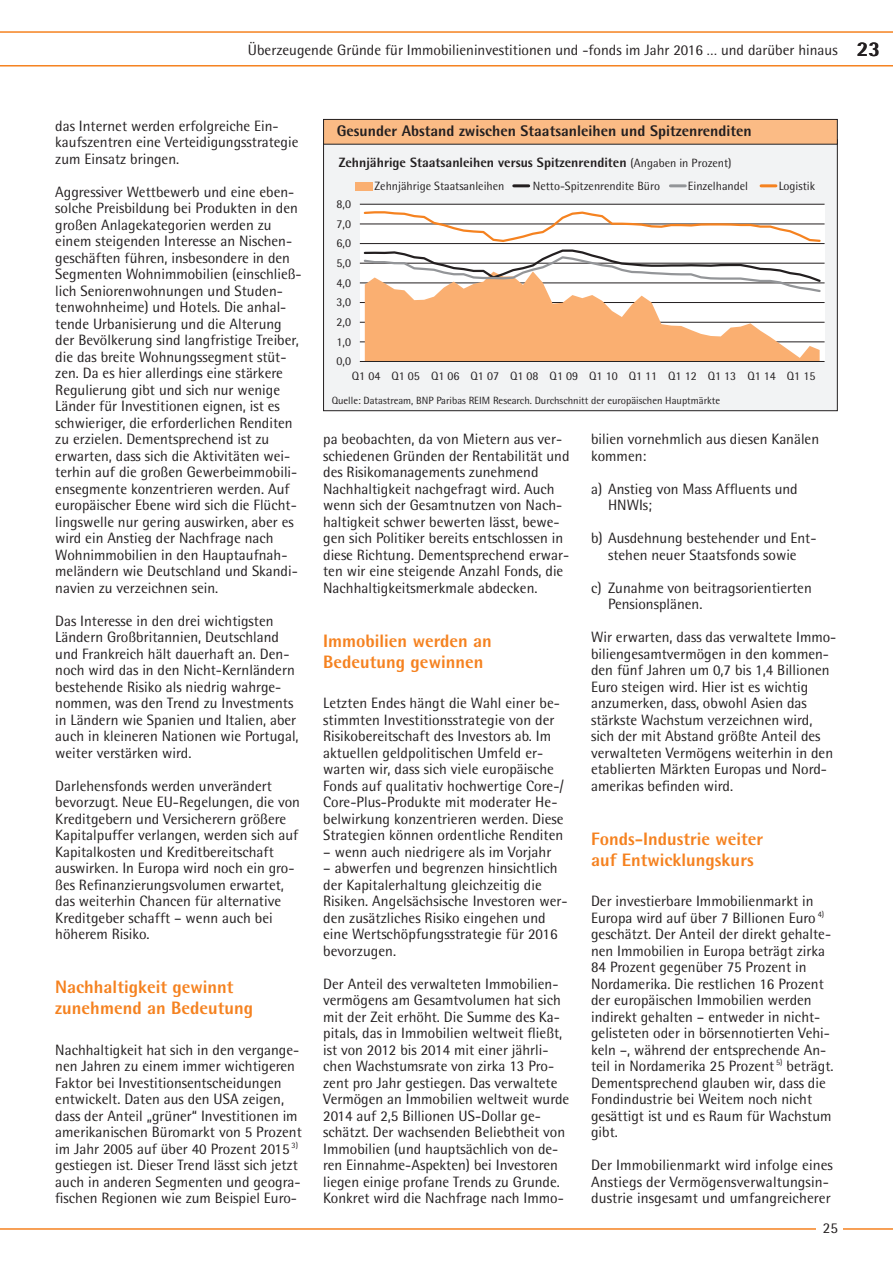
<style>
.page{position:relative;width:893px;height:1263px;background:#fff}
.page>*{position:absolute;margin:0;border:0;box-sizing:border-box;transform-origin:0 0}
.t1{font:800 18px/21px "Rotis Semi Sans";color:#f58220}
.t2{font:800 15.3px "Rotis Semi Sans";color:#231f20}
.t3{font:15px/16.5px "Rotis Semi Sans";color:#231f20}
.t4{font:800 13.5px "Rotis Semi Sans";color:#231f20}
.t5{font:12px "Rotis Semi Sans";color:#231f20}
.t6{font:10.5px "Rotis Semi Sans";color:#231f20}
.s1{font-weight:800;font-size:21px}
.s2{font-weight:400;font-size:12px}
</style>
<div class="page">
<hr style="left:0;top:1228px;width:893px;height:2px;background:#f58220">
<svg style="left:0;top:31px;width:893px;height:36px"></svg>
<div style="left:817px;top:1209px;width:26px;height:31px;background:#fff"></div>
<div style="left:324px;top:140px;width:513px;height:271px;background:#f2f3f4"></div>
<div style="left:360px;top:204px;width:465px;height:157px;background:#fff"></div>
<hr style="left:360px;top:204px;width:465px;height:1px;background:#231f20">
<hr style="left:360px;top:224px;width:465px;height:1px;background:#231f20">
<hr style="left:360px;top:243px;width:465px;height:1px;background:#231f20">
<hr style="left:360px;top:263px;width:465px;height:1px;background:#231f20">
<hr style="left:360px;top:282px;width:465px;height:1px;background:#231f20">
<hr style="left:360px;top:302px;width:465px;height:1px;background:#231f20">
<hr style="left:360px;top:322px;width:465px;height:1px;background:#231f20">
<hr style="left:360px;top:341px;width:465px;height:1px;background:#231f20">
<hr style="left:360px;top:361px;width:465px;height:1px;background:#231f20">
<svg style="left:362px;top:211px;width:460px;height:150px"></svg>
<div style="left:355px;top:182px;width:17px;height:9px;background:#faaf71"></div>
<hr style="left:514px;top:184px;width:15px;height:3px;background:#231f20">
<hr style="left:670px;top:184px;width:15px;height:3px;background:#939598">
<hr style="left:761px;top:184px;width:15px;height:3px;background:#f58220">
<div style="left:324px;top:119px;width:513px;height:25px;background:#fbbb85"></div>
<div style="left:323px;top:119px;width:515px;height:26px;border:1px solid #231f20"></div>
<p class="t3" style="left:248px;top:42px;width:634px">Überzeugende Gründe für Immobilieninvestitionen und -fonds im Jahr 2016 … und darüber hinaus <span class="s1">23</span></p>
<p class="t3" style="left:55px;top:117px;width:245px">das Internet werden erfolgreiche Ein&shy;kaufszentren eine Verteidigungsstrategie zum Einsatz bringen.</p>
<p class="t3" style="left:55px;top:183px;width:248px">Aggressiver Wettbewerb und eine eben&shy;solche Preisbildung bei Produkten in den großen Anlagekategorien werden zu einem steigenden Interesse an Nischen&shy;geschäften führen, insbesondere in den Segmenten Wohnimmobilien (einschließ&shy;lich Seniorenwohnungen und Studen&shy;tenwohnheime) und Hotels. Die anhal&shy;tende Urbanisierung und die Alterung der Bevölkerung sind langfristige Treiber, die das breite Wohnungssegment stüt&shy;zen. Da es hier allerdings eine stärkere Regulierung gibt und sich nur wenige Länder für Investitionen eignen, ist es schwieriger, die erforderlichen Renditen zu erzielen. Dementsprechend ist zu erwarten, dass sich die Aktivitäten wei&shy;terhin auf die großen Gewerbeimmobili&shy;ensegmente konzentrieren werden. Auf europäischer Ebene wird sich die Flücht&shy;lingswelle nur gering auswirken, aber es wird ein Anstieg der Nachfrage nach Wohnimmobilien in den Hauptaufnah&shy;meländern wie Deutschland und Skandi&shy;navien zu verzeichnen sein.</p>
<p class="t3" style="left:55px;top:612px;width:245px">Das Interesse in den drei wichtigsten Ländern Großbritannien, Deutschland und Frankreich hält dauerhaft an. Den&shy;noch wird das in den Nicht-Kernländern bestehende Risiko als niedrig wahrge&shy;nommen, was den Trend zu Investments in Ländern wie Spanien und Italien, aber auch in kleineren Nationen wie Portugal, weiter verstärken wird.</p>
<p class="t3" style="left:55px;top:777px;width:246px">Darlehensfonds werden unverändert bevorzugt. Neue EU-Regelungen, die von Kreditgebern und Versicherern größere Kapitalpuffer verlangen, werden sich auf Kapitalkosten und Kreditbereitschaft auswirken. In Europa wird noch ein gro&shy;ßes Refinanzierungsvolumen erwartet, das weiterhin Chancen für alternative Kreditgeber schafft – wenn auch bei höherem Risiko.</p>
<p class="t1" style="left:55px;top:976px;width:199px">Nachhaltigkeit gewinnt zunehmend an Bedeutung</p>
<p class="t3" style="left:55px;top:1041px;width:248px">Nachhaltigkeit hat sich in den vergange&shy;nen Jahren zu einem immer wichtigeren Faktor bei Investitionsentscheidungen entwickelt. Daten aus den USA zeigen, dass der Anteil „grüner“ Investitionen im amerikanischen Büromarkt von 5 Prozent im Jahr 2005 auf über 40 Prozent 2015 <sup>3) </sup>gestiegen ist. Dieser Trend lässt sich jetzt auch in anderen Segmenten und geogra&shy;fischen Regionen wie zum Beispiel Euro-</p>
<p class="t2" style="left:337px;top:121px;width:417px">Gesunder Abstand zwischen Staatsanleihen und Spitzenrenditen</p>
<p class="t4" style="left:339px;top:153px;width:394px">Zehnjährige Staatsanleihen versus Spitzenrenditen <span class="s2">(Angaben in Prozent)</span></p>
<p class="t5" style="left:337px;top:197px;width:16px">8,0</p>
<p class="t5" style="left:337px;top:216px;width:16px">7,0</p>
<p class="t5" style="left:337px;top:236px;width:16px">6,0</p>
<p class="t5" style="left:337px;top:256px;width:16px">5,0</p>
<p class="t5" style="left:337px;top:275px;width:16px">4,0</p>
<p class="t5" style="left:337px;top:295px;width:16px">3,0</p>
<p class="t5" style="left:337px;top:315px;width:16px">2,0</p>
<p class="t5" style="left:337px;top:334px;width:16px">1,0</p>
<p class="t5" style="left:337px;top:354px;width:16px">0,0</p>
<p class="t5" style="left:374px;top:179px;width:131px">Zehnjährige Staatsanleihen</p>
<p class="t5" style="left:533px;top:179px;width:129px">Netto-Spitzenrendite Büro</p>
<p class="t5" style="left:688px;top:179px;width:62px">Einzelhandel</p>
<p class="t5" style="left:779px;top:179px;width:38px">Logistik</p>
<p class="t5" style="left:352px;top:368px;width:465px">Q1 04 Q1 05 Q1 06 Q1 07 Q1 08 Q1 09 Q1 10 Q1 11 Q1 12 Q1 13 Q1 14 Q1 15</p>
<p class="t6" style="left:332px;top:394px;width:390px">Quelle: Datastream, BNP Paribas REIM Research. Durchschnitt der europäischen Hauptmärkte</p>
<p class="t3" style="left:323px;top:431px;width:248px">pa beobachten, da von Mietern aus ver&shy;schiedenen Gründen der Rentabilität und des Risikomanagements zunehmend Nachhaltigkeit nachgefragt wird. Auch wenn sich der Gesamtnutzen von Nach&shy;haltigkeit schwer bewerten lässt, bewe&shy;gen sich Politiker bereits entschlossen in diese Richtung. Dementsprechend erwar&shy;ten wir eine steigende Anzahl Fonds, die Nachhaltigkeitsmerkmale abdecken.</p>
<p class="t1" style="left:323px;top:630px;width:170px">Immobilien werden an<br>Bedeutung gewinnen</p>
<p class="t3" style="left:323px;top:695px;width:242px">Letzten Endes hängt die Wahl einer be&shy;stimmten Investitionsstrategie von der Risikobereitschaft des Investors ab. Im aktuellen geldpolitischen Umfeld er&shy;warten wir, dass sich viele europäische Fonds auf qualitativ hochwertige Core-/ Core-Plus-Produkte mit moderater He&shy;belwirkung konzentrieren werden. Diese Strategien können ordentliche Renditen</p>
<p class="t3" style="left:323px;top:843px;width:230px">– wenn auch niedrigere als im Vorjahr</p>
<p class="t3" style="left:323px;top:860px;width:246px">– abwerfen und begrenzen hinsichtlich der Kapitalerhaltung gleichzeitig die Risiken. Angelsächsische Investoren wer&shy;den zusätzliches Risiko eingehen und eine Wertschöpfungsstrategie für 2016 bevorzugen.</p>
<p class="t3" style="left:323px;top:975px;width:248px">Der Anteil des verwalteten Immobilien&shy;vermögens am Gesamtvolumen hat sich mit der Zeit erhöht. Die Summe des Ka&shy;pitals, das in Immobilien weltweit fließt, ist von 2012 bis 2014 mit einer jährli&shy;chen Wachstumsrate von zirka 13 Pro&shy;zent pro Jahr gestiegen. Das verwaltete Vermögen an Immobilien weltweit wurde 2014 auf 2,5 Billionen US-Dollar ge&shy;schätzt. Der wachsenden Beliebtheit von Immobilien (und hauptsächlich von de&shy;ren Einnahme-Aspekten) bei Investoren liegen einige profane Trends zu Grunde.<br>Konkret wird die Nachfrage nach Immo-</p>
<p class="t3" style="left:591px;top:431px;width:230px">bilien vornehmlich aus diesen Kanälen kommen:</p>
<p class="t3" style="left:608px;top:480px;width:191px;text-indent:-17px">a) Anstieg von Mass Affluents und<br>HNWIs;</p>
<p class="t3" style="left:591px;top:530px;width:225px;text-align:center">b) Ausdehnung bestehender und Ent&shy;stehen neuer Staatsfonds sowie</p>
<p class="t3" style="left:608px;top:579px;width:205px;text-indent:-17px">c) Zunahme von beitragsorientierten<br>Pensionsplänen.</p>
<p class="t3" style="left:591px;top:629px;width:247px">Wir erwarten, dass das verwaltete Immo&shy;biliengesamtvermögen in den kommen&shy;den fünf Jahren um 0,7 bis 1,4 Billionen Euro steigen wird. Hier ist es wichtig anzumerken, dass, obwohl Asien das stärkste Wachstum verzeichnen wird, sich der mit Abstand größte Anteil des verwalteten Vermögens weiterhin in den etablierten Märkten Europas und Nord&shy;amerikas befinden wird.</p>
<p class="t1" style="left:591px;top:828px;width:174px">Fonds-Industrie weiter auf Entwicklungskurs</p>
<p class="t3" style="left:591px;top:893px;width:244px">Der investierbare Immobilienmarkt in Europa wird auf über 7 Billionen Euro <sup>4) </sup>geschätzt. Der Anteil der direkt gehalte&shy;nen Immobilien in Europa beträgt zirka 84 Prozent gegenüber 75 Prozent in Nordamerika. Die restlichen 16 Prozent der europäischen Immobilien werden indirekt gehalten – entweder in nicht&shy;gelisteten oder in börsennotierten Vehi&shy;keln –, während der entsprechende An&shy;teil in Nordamerika 25 Prozent <sup>5)</sup> beträgt.<br>Dementsprechend glauben wir, dass die Fondindustrie bei Weitem noch nicht gesättigt ist und es Raum für Wachstum gibt.</p>
<p class="t3" style="left:591px;top:1157px;width:243px">Der Immobilienmarkt wird infolge eines<br>Anstiegs der Vermögensverwaltungsin&shy;dustrie insgesamt und umfangreicherer</p>
<p class="t3" style="left:823px;top:1219px;width:17px">25</p>
</div>
